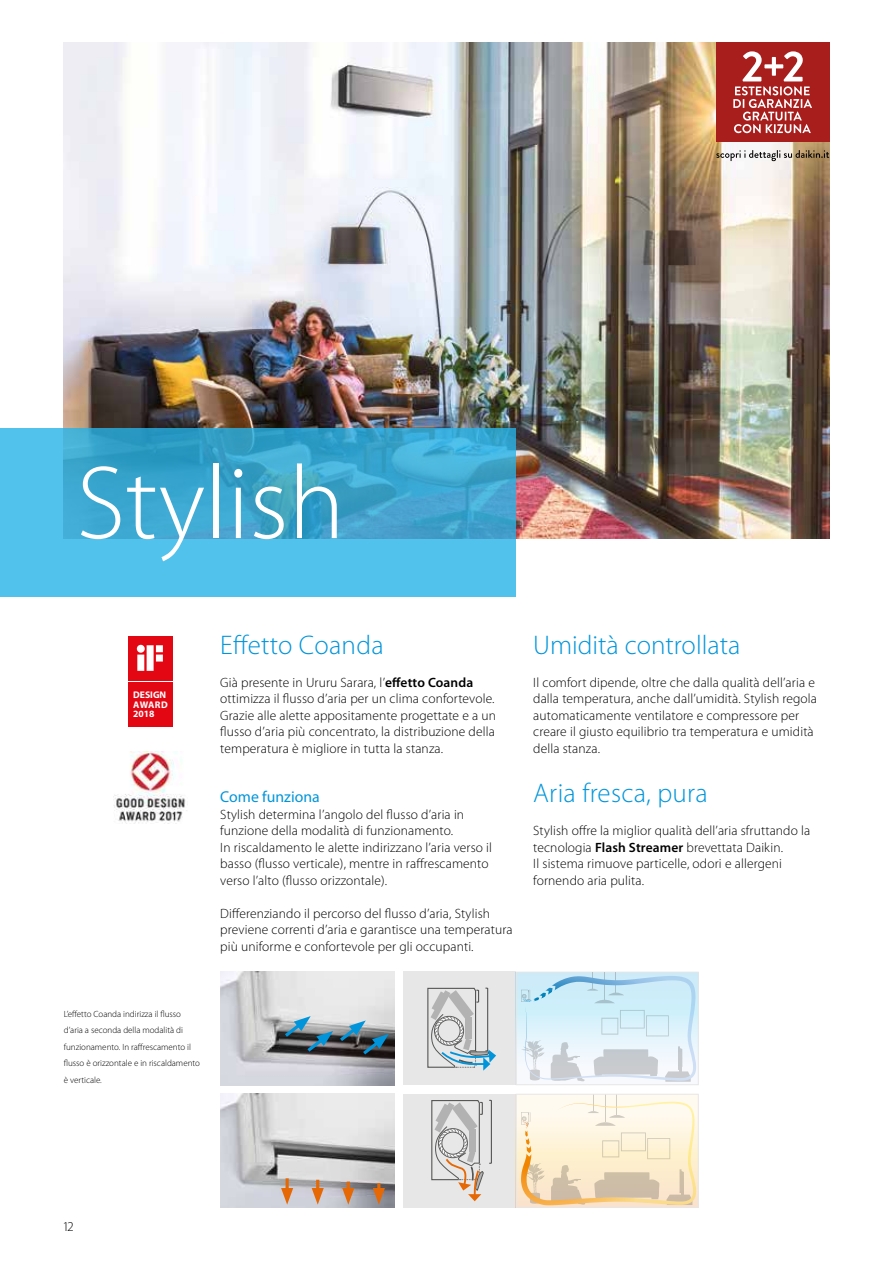
<style>
.page{position:relative;width:893px;height:1263px;background:#fff}
.page>*{position:absolute;margin:0;border:0;box-sizing:border-box;transform-origin:0 0}
.t1{font:300 105px "Myriad Pro";color:#fff}
.t2{font:300 27px "Myriad Pro";letter-spacing:.005em;color:#0095db}
.t3{font:15.75px "Myriad Pro";color:#0095db}
.t4{font:300 13.5px/16.5px "Myriad Pro";letter-spacing:.01em;color:#000}
.t5{font:700 9.6px/9.4px "Myriad Pro";color:#fff}
.t6{font:300 9px/16.5px "Myriad Pro";color:#000}
.s1{font-weight:600}
</style>
<div class="page">
<img style="left:64px;top:43px;width:765px;height:495px">
<svg style="left:716px;top:150px;width:113px;height:11px"></svg>
<div style="left:716px;top:43px;width:113px;height:99px;background:#a81e1c"></div>
<svg style="left:733px;top:51px;width:79px;height:82px"></svg>
<img style="left:220px;top:972px;width:174px;height:113px">
<svg style="left:281px;top:1016px;width:108px;height:42px;background:#6e7f88"></svg>
<img style="left:220px;top:1094px;width:174px;height:113px">
<hr style="left:286px;top:1178px;width:3px;height:16px;background:#e66805">
<svg style="left:281px;top:1188px;width:12px;height:17px"></svg>
<hr style="left:316px;top:1180px;width:3px;height:14px;background:#e66805">
<svg style="left:312px;top:1188px;width:12px;height:17px"></svg>
<svg style="left:342px;top:1181px;width:12px;height:24px"></svg>
<svg style="left:373px;top:1183px;width:12px;height:22px"></svg>
<div style="left:403px;top:1094px;width:113px;height:113px;background:#e7e7e7"></div>
<svg style="left:431px;top:1099px;width:61px;height:102px"></svg>
<svg style="left:520px;top:1096px;width:176px;height:109px"></svg>
<div style="left:516px;top:1094px;width:183px;height:113px;border:1px solid #e7e7e7"></div>
<div style="left:403px;top:972px;width:113px;height:113px;background:#e7e7e7"></div>
<div style="left:516px;top:972px;width:182px;height:113px;background:linear-gradient(to bottom,#c2eaf8,#fcfbfe)"></div>
<svg style="left:520px;top:972px;width:176px;height:110px;background:#d2e7f1"></svg>
<svg style="left:427px;top:987px;width:69px;height:84px"></svg>
<img style="left:113px;top:751px;width:74px;height:73px">
<svg style="left:0;top:428px;width:516px;height:168px;background:#44b0d9"></svg>
<div style="left:126px;top:634px;width:49px;height:95px;background:linear-gradient(to right,#e30613,#e30613)"></div>
<div style="left:128px;top:636px;width:44px;height:44px;background:#e30613"></div>
<svg style="left:137px;top:645px;width:26px;height:26px"></svg>
<div style="left:128px;top:682px;width:44px;height:45px;background:#e30613"></div>
<h1 class="t1" style="left:77px;top:445px;width:270px">Stylish</h1>
<p class="t5" style="left:133px;top:690px;width:36px">DESIGN<br>AWARD<br>2018</p>
<h2 class="t2" style="left:220px;top:630px;width:165px">Effetto Coanda</h2>
<p class="t4" style="left:220px;top:674px;width:277px">Già presente in Ururu Sarara, l’<span class="s1">effetto Coanda </span>ottimizza il flusso d’aria per un clima confortevole.<br>Grazie alle alette appositamente progettate e a un flusso d’aria più concentrato, la distribuzione della temperatura è migliore in tutta la stanza.</p>
<p class="t3" style="left:220px;top:787px;width:101px">Come funziona</p>
<p class="t4" style="left:220px;top:806px;width:273px">Stylish determina l’angolo del flusso d’aria in funzione della modalità di funzionamento.<br>In riscaldamento le alette indirizzano l’aria verso il basso (flusso verticale), mentre in raffrescamento verso l’alto (flusso orizzontale).</p>
<p class="t4" style="left:220px;top:905px;width:294px">Differenziando il percorso del flusso d’aria, Stylish previene correnti d’aria e garantisce una temperatura più uniforme e confortevole per gli occupanti.</p>
<h2 class="t2" style="left:533px;top:630px;width:209px">Umidità controllata</h2>
<p class="t4" style="left:533px;top:674px;width:285px">Il comfort dipende, oltre che dalla qualità dell’aria e dalla temperatura, anche dall’umidità. Stylish regola automaticamente ventilatore e compressore per creare il giusto equilibrio tra temperatura e umidità della stanza.</p>
<h2 class="t2" style="left:533px;top:778px;width:176px">Aria fresca, pura</h2>
<p class="t4" style="left:533px;top:823px;width:279px">Stylish offre la miglior qualità dell’aria sfruttando la tecnologia <span class="s1">Flash Streamer</span> brevettata Daikin.<br>Il sistema rimuove particelle, odori e allergeni fornendo aria pulita.</p>
<p class="t6" style="left:64px;top:1005px;width:138px">L’effetto Coanda indirizza il flusso d’aria a seconda della modalità di funzionamento. In raffrescamento il flusso è orizzontale e in riscaldamento è verticale.</p>
<p class="t4" style="left:64px;top:1219px;width:9px">12</p>
</div>
